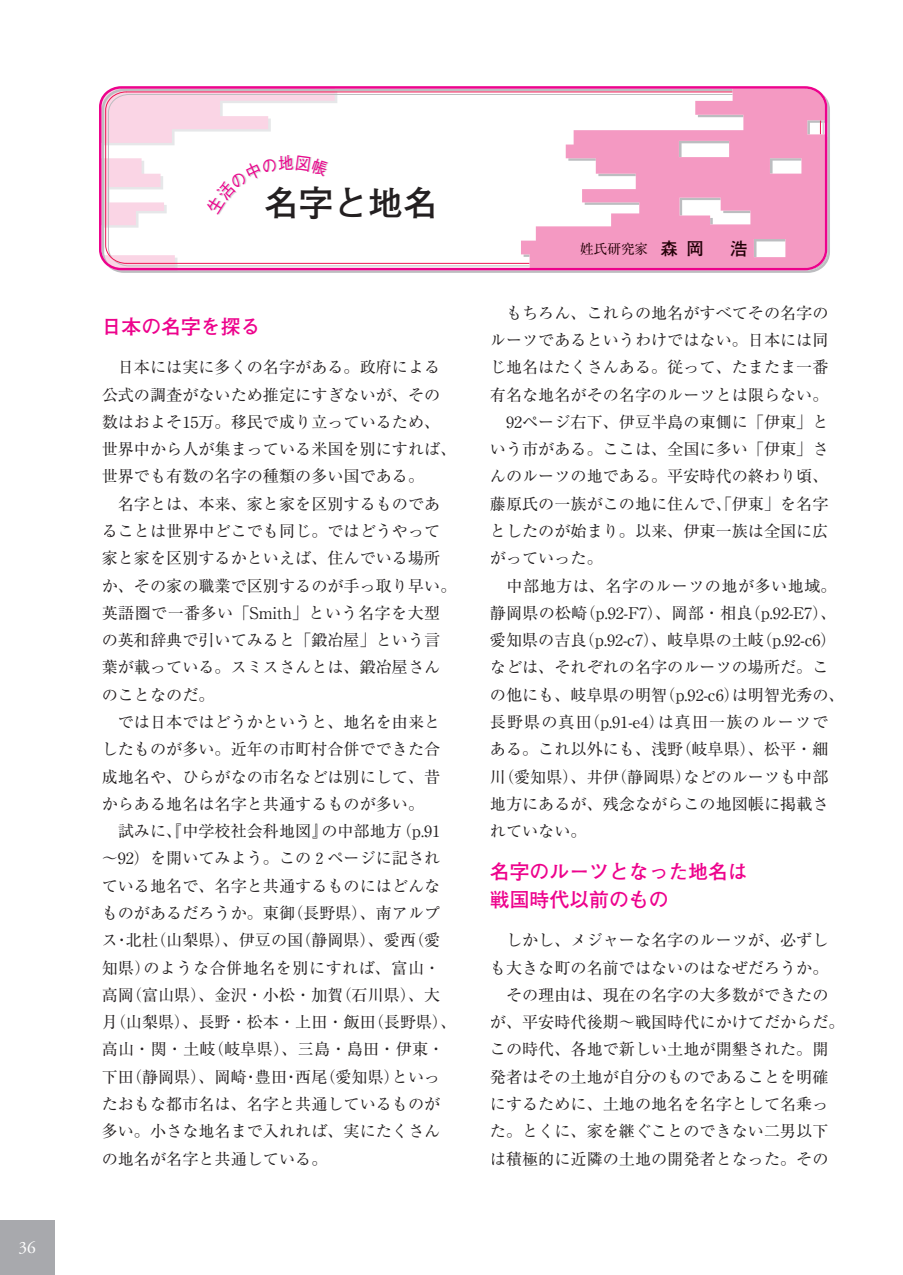
<style>
.page{position:relative;width:903px;height:1275px;background:#fff}
.page>*{position:absolute;margin:0;border:0;box-sizing:border-box;transform-origin:0 0}
.t1{font:700 34.65px "Futo Go B101";color:#231f20}
.t2{font:700 19.78px/27.3px "Futo Go B101";color:#ed028c}
.t3{font:17.32px "Adobe Garamond";color:#fff}
.t4{font:16.1px/27.3px "Ryumin";color:#231f20}
.t5{font:13.65px "Ryumin";color:#230007}
.s1{font-family:"Futo Go B101";font-weight:700;font-size:17.32px}
</style>
<div class="page">
<div style="left:0;top:1220px;width:55px;height:55px;background:#a8a9ad"></div>
<svg style="left:113px;top:99px;width:717px;height:174px;background:#cab2c3"></svg>
<svg style="left:99px;top:86px;width:728px;height:184px"></svg>
<div style="left:581px;top:242px;width:67px;height:13px;background:#f499c2"></div>
<div style="left:661px;top:241px;width:86px;height:16px;background:#f499c2"></div>
<svg style="left:205px;top:154px;width:124px;height:60px"></svg>
<p class="t3" style="left:19px;top:1239px;width:19px">36</p>
<h1 class="t1" style="left:264px;top:183px;width:175px">名字と地名</h1>
<p class="t2" style="left:102px;top:313px;width:160px">日本の名字を探る</p>
<p class="t4" style="left:102px;top:353px;width:356px">　日本には実に多くの名字がある。政府による公式の調査がないため推定にすぎないが、その数はおよそ15万。移民で成り立っているため、世界中から人が集まっている米国を別にすれば、世界でも有数の名字の種類の多い国である。<br>　名字とは、本来、家と家を区別するものであることは世界中どこでも同じ。ではどうやって家と家を区別するかといえば、住んでいる場所か、その家の職業で区別するのが手っ取り早い。英語圏で一番多い「Smith」という名字を大型の英和辞典で引いてみると「鍛冶屋」という言葉が載っている。スミスさんとは、鍛冶屋さんのことなのだ。<br>　では日本ではどうかというと、地名を由来としたものが多い。近年の市町村合併でできた合成地名や、ひらがなの市名などは別にして、昔からある地名は名字と共通するものが多い。<br>　試みに、『中学校社会科地図』の中部地方（p.91～92）を開いてみよう。この２ページに記されている地名で、名字と共通するものにはどんなものがあるだろうか。東御（長野県）、南アルプス・北杜（山梨県）、伊豆の国（静岡県）、愛西（愛知県）のような合併地名を別にすれば、富山・高岡（富山県）、金沢・小松・加賀（石川県）、大月（山梨県）、長野・松本・上田・飯田（長野県）、高山・関・土岐（岐阜県）、三島・島田・伊東・下田（静岡県）、岡崎・豊田・西尾（愛知県）といったおもな都市名は、名字と共通しているものが多い。小さな地名まで入れれば、実にたくさんの地名が名字と共通している。</p>
<p class="t5" style="left:580px;top:241px;width:169px">姓氏研究家 <span class="s1">森岡　浩</span></p>
<p class="t4" style="left:490px;top:299px;width:356px">　もちろん、これらの地名がすべてその名字のルーツであるというわけではない。日本には同じ地名はたくさんある。従って、たまたま一番有名な地名がその名字のルーツとは限らない。　92ページ右下、伊豆半島の東側に「伊東」という市がある。ここは、全国に多い「伊東」さんのルーツの地である。平安時代の終わり頃、藤原氏の一族がこの地に住んで、「伊東」を名字としたのが始まり。以来、伊東一族は全国に広がっていった。<br>　中部地方は、名字のルーツの地が多い地域。静岡県の松崎（p.92-F7）、岡部・相良（p.92-E7）、愛知県の吉良（p.92-c7）、岐阜県の土岐（p.92-c6）などは、それぞれの名字のルーツの場所だ。この他にも、岐阜県の明智（p.92-c6）は明智光秀の、長野県の真田（p.91-e4）は真田一族のルーツである。これ以外にも、浅野（岐阜県）、松平・細川（愛知県）、井伊（静岡県）などのルーツも中部地方にあるが、残念ながらこの地図帳に掲載されていない。</p>
<p class="t2" style="left:490px;top:858px;width:259px">名字のルーツとなった地名は戦国時代以前のもの</p>
<p class="t4" style="left:490px;top:926px;width:356px">　しかし、メジャーな名字のルーツが、必ずしも大きな町の名前ではないのはなぜだろうか。　その理由は、現在の名字の大多数ができたのが、平安時代後期～戦国時代にかけてだからだ。この時代、各地で新しい土地が開墾された。開発者はその土地が自分のものであることを明確にするために、土地の地名を名字として名乗った。とくに、家を継ぐことのできない二男以下は積極的に近隣の土地の開発者となった。その</p>
</div>
